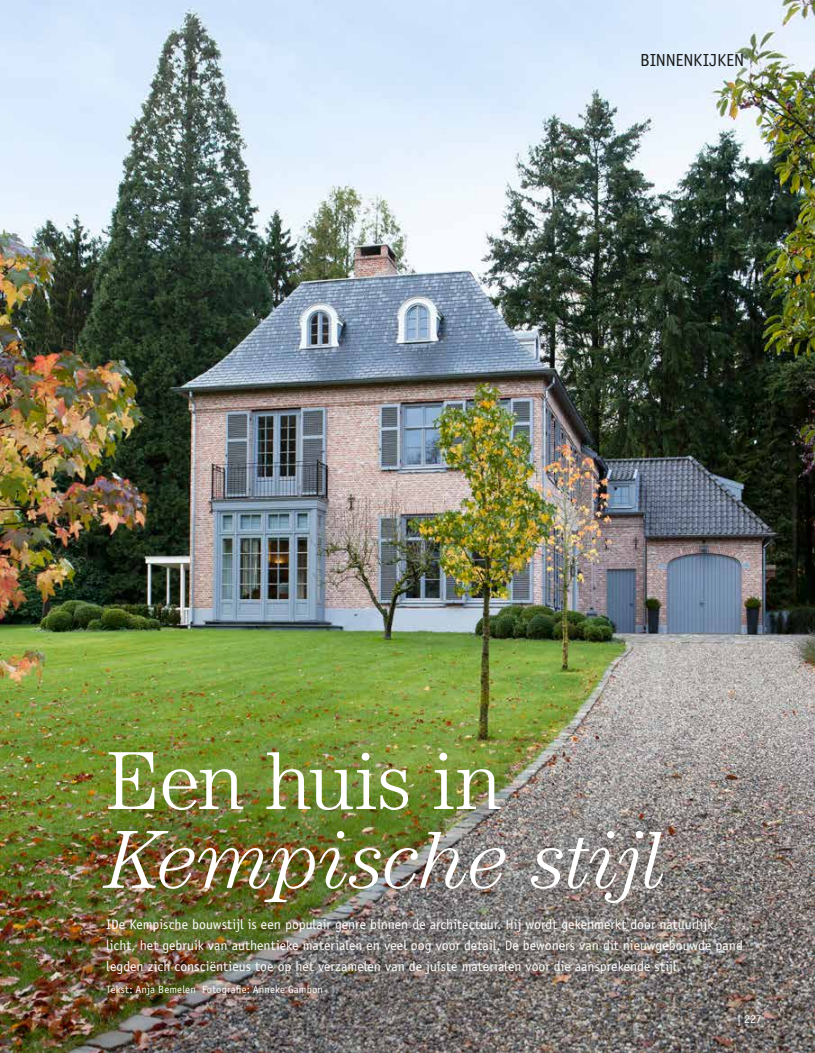
<style>
.page{position:relative;width:815px;height:1053px;background:#fff}
.page>*{position:absolute;margin:0;border:0;box-sizing:border-box;transform-origin:0 0}
.t1{font:italic 300 82.5px "Century Std";letter-spacing:-.02em;color:#fff}
.t2{font:300 82.5px "Century Std";letter-spacing:-.025em;color:#fff}
.t3{font:17.5px "Officina Sans Std";letter-spacing:-.01em;color:#1a1a18}
.t4{font:13.75px/21.2px "Officina Sans Std";color:#fff}
.t5{font:11.88px "Officina Sans Std";color:#fff;scale:.95 1}
.t6{font:10.62px "Officina Sans Std";letter-spacing:.01em;color:#fff}
</style>
<div class="page">
<img style="left:0;top:0;width:815px;height:1052px">
<p class="t3" style="left:640px;top:50px;width:105px">Binnenkijken</p>
<h1 class="t2" style="left:106px;top:733px;width:397px">Een huis in</h1>
<h1 class="t1" style="left:106px;top:812px;width:561px">Kempische stijl</h1>
<p class="t4" style="left:106px;top:913px;width:638px">IDe Kempische bouwstijl is een populair genre binnen de architectuur. Hij wordt gekenmerkt door natuurlijk licht, het gebruik van authentieke materialen en veel oog voor detail. De bewoners van dit nieuwgebouwde pand legden zich consciëntieus toe op het verzamelen van de juiste materialen voor die aansprekende stijl.</p>
<p class="t6" style="left:106px;top:982px;width:218px">Tekst: Anja Bemelen Fotografie: Anneke Gambon</p>
<p class="t5" style="left:737px;top:1012px;width:27px">| 227</p>
</div>
